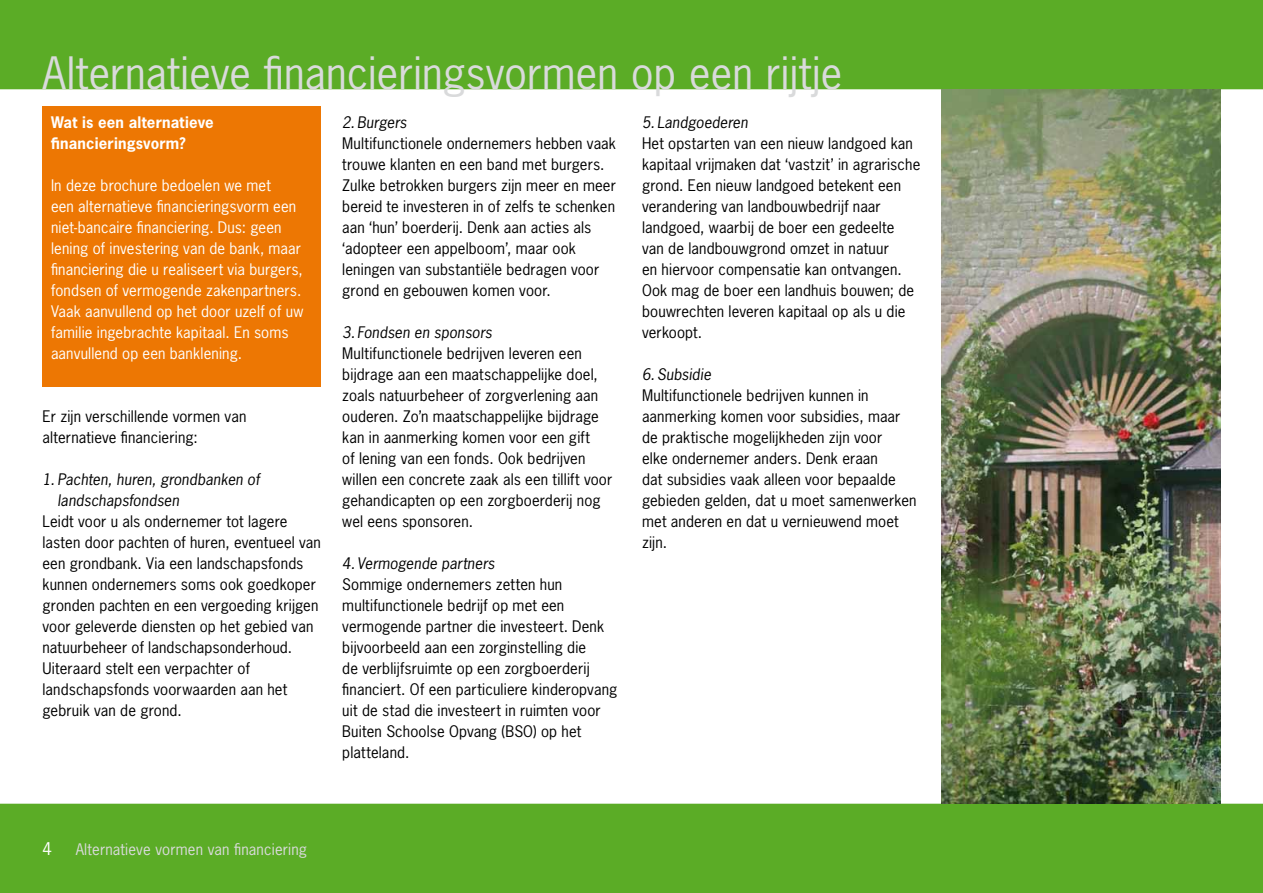
<style>
.page{position:relative;width:1263px;height:893px;background:#fff}
.page>*{position:absolute;margin:0;border:0;box-sizing:border-box;transform-origin:0 0}
.t1{font:42px "News Gothic Std";letter-spacing:.005em;color:#d9dadb}
.t2{font:16.5px "News Gothic Std";color:#fff}
.t3{font:15px/21px "News Gothic Std";letter-spacing:.01em;color:#000}
.t4{font:15px/21px "News Gothic Std";letter-spacing:.01em;color:#fff}
.t5{font:italic 15px/21px "News Gothic Std";letter-spacing:.005em;color:#000}
.t6{font:700 15px/21px "News Gothic Std";letter-spacing:.015em;color:#fff}
.t7{font:15px "News Gothic Std";letter-spacing:.01em;color:#d9dadb}
</style>
<div class="page">
<div style="left:0;top:0;width:1263px;height:89px;background:#5bac26"></div>
<div style="left:0;top:804px;width:1263px;height:89px;background:#5bac26"></div>
<div style="left:43px;top:106px;width:278px;height:281px;background:#ed7703"></div>
<img style="left:942px;top:89px;width:278px;height:715px">
<h1 class="t1" style="left:43px;top:46px;width:801px">Alternatieve financieringsvormen op een rijtje</h1>
<p class="t6" style="left:51px;top:111px;width:164px">Wat is een alternatieve financieringsvorm?</p>
<p class="t4" style="left:51px;top:174px;width:254px">In deze brochure bedoelen we met<br>een alternatieve financieringsvorm een niet-bancaire financiering. Dus: geen lening of investering van de bank, maar financiering die u realiseert via burgers, fondsen of vermogende zakenpartners.<br>Vaak aanvullend op het door uzelf of uw familie ingebrachte kapitaal. En soms aanvullend op een banklening.</p>
<p class="t5" style="left:342px;top:112px;width:66px">2. Burgers</p>
<p class="t3" style="left:342px;top:132px;width:275px">Multifunctionele ondernemers hebben vaak trouwe klanten en een band met burgers.<br>Zulke betrokken burgers zijn meer en meer bereid te investeren in of zelfs te schenken aan ‘hun’ boerderij. Denk aan acties als ‘adopteer een appelboom’, maar ook leningen van substantiële bedragen voor grond en gebouwen komen voor.</p>
<p class="t5" style="left:342px;top:322px;width:151px">3. Fondsen en sponsors</p>
<p class="t3" style="left:342px;top:342px;width:272px">Multifunctionele bedrijven leveren een bijdrage aan een maatschappelijke doel, zoals natuurbeheer of zorgverlening aan ouderen. Zo’n maatschappelijke bijdrage kan in aanmerking komen voor een gift<br>of lening van een fonds. Ook bedrijven willen een concrete zaak als een tillift voor gehandicapten op een zorgboerderij nog wel eens sponsoren.</p>
<p class="t5" style="left:342px;top:553px;width:154px">4. Vermogende partners</p>
<p class="t3" style="left:342px;top:573px;width:277px">Sommige ondernemers zetten hun multifunctionele bedrijf op met een vermogende partner die investeert. Denk bijvoorbeeld aan een zorginstelling die<br>de verblijfsruimte op een zorgboerderij financiert. Of een particuliere kinderopvang uit de stad die investeert in ruimten voor Buiten Schoolse Opvang (BSO) op het platteland.</p>
<p class="t5" style="left:642px;top:112px;width:107px">5. Landgoederen</p>
<p class="t3" style="left:642px;top:132px;width:280px">Het opstarten van een nieuw landgoed kan kapitaal vrijmaken dat ‘vastzit’ in agrarische grond. Een nieuw landgoed betekent een verandering van landbouwbedrijf naar landgoed, waarbij de boer een gedeelte<br>van de landbouwgrond omzet in natuur<br>en hiervoor compensatie kan ontvangen.<br>Ook mag de boer een landhuis bouwen; de bouwrechten leveren kapitaal op als u die verkoopt.</p>
<p class="t5" style="left:642px;top:364px;width:70px">6. Subsidie</p>
<p class="t3" style="left:642px;top:384px;width:276px">Multifunctionele bedrijven kunnen in aanmerking komen voor subsidies, maar de praktische mogelijkheden zijn voor<br>elke ondernemer anders. Denk eraan<br>dat subsidies vaak alleen voor bepaalde gebieden gelden, dat u moet samenwerken met anderen en dat u vernieuwend moet zijn.</p>
<p class="t3" style="left:43px;top:405px;width:205px">Er zijn verschillende vormen van alternatieve financiering:</p>
<p class="t5" style="left:58px;top:469px;width:204px;text-indent:-15px">1. Pachten, huren, grondbanken of landschapsfondsen</p>
<p class="t3" style="left:43px;top:510px;width:280px">Leidt voor u als ondernemer tot lagere lasten door pachten of huren, eventueel van een grondbank. Via een landschapsfonds kunnen ondernemers soms ook goedkoper gronden pachten en een vergoeding krijgen voor geleverde diensten op het gebied van natuurbeheer of landschapsonderhoud.<br>Uiteraard stelt een verpachter of landschapsfonds voorwaarden aan het gebruik van de grond.</p>
<p class="t2" style="left:43px;top:838px;width:11px">4</p>
<p class="t7" style="left:76px;top:839px;width:233px">Alternatieve vormen van financiering</p>
</div>
